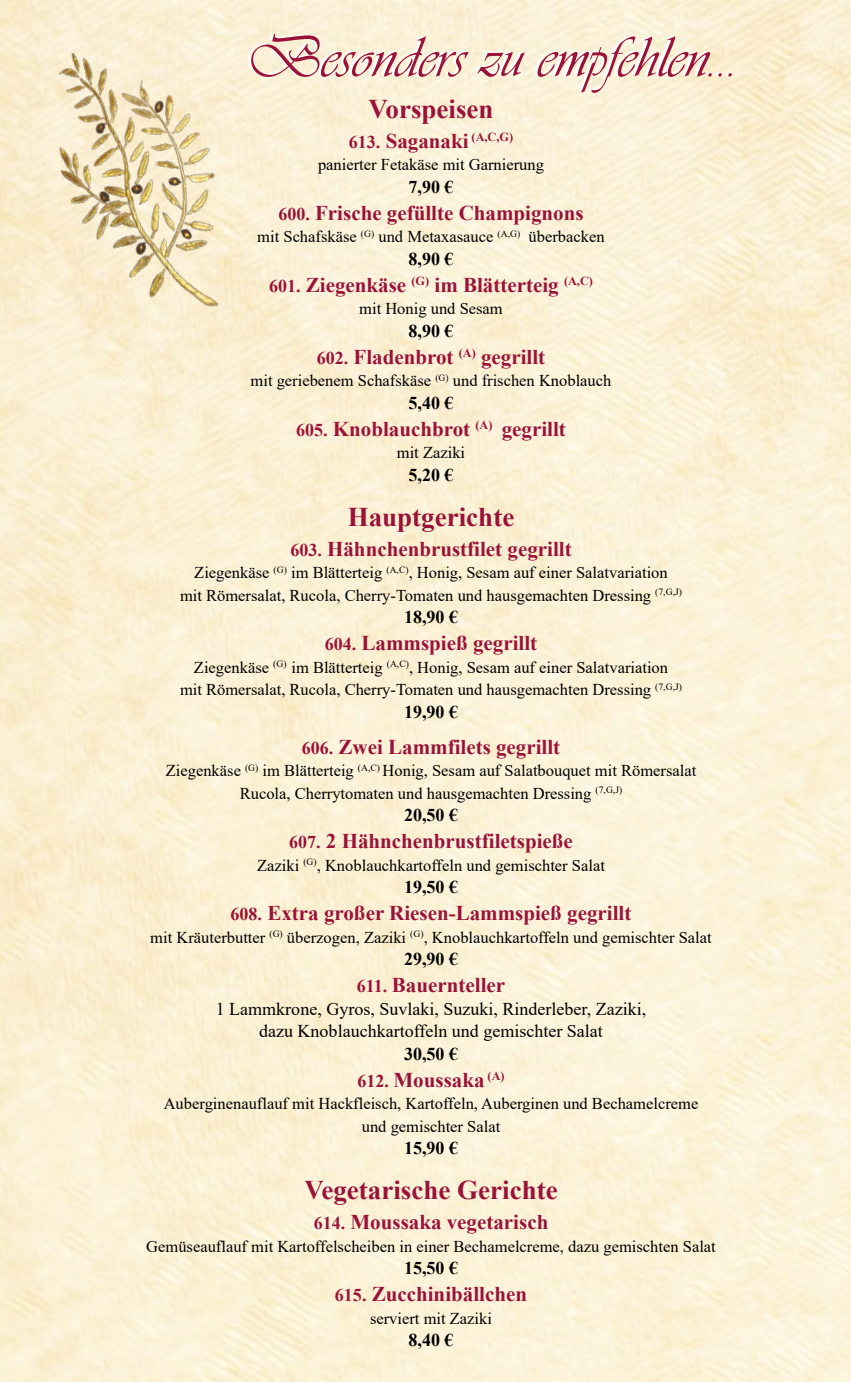
<style>
.page{position:relative;width:851px;height:1382px;background:#fff}
.page>*{position:absolute;margin:0;border:0;box-sizing:border-box;transform-origin:0 0}
.t1{font:60px "Vivaldii";color:#9b1239}
.t2{font:700 27px "Times New Roman";color:#9b1239}
.t3{font:700 21px "Times New Roman";color:#9b1239}
.t4{font:18px/22.5px "Times New Roman";color:#000;text-align:center}
.t5{font:700 18px "Times New Roman";color:#000}
.t6{font:16.5px/22.5px "Times New Roman";color:#000;text-align:center}
.s1{font-size:18px}
</style>
<div class="page">
<img style="left:35px;top:28px;width:210px;height:306px">
<h1 class="t1" style="left:246px;top:22px;width:493px">Besonders zu empfehlen…</h1>
<h2 class="t2" style="left:368px;top:89px;width:127px">Vorspeisen</h2>
<p class="t3" style="left:349px;top:125px;width:166px"><span class="s1">613.</span> Saganaki <sup>(A,C,G)</sup></p>
<p class="t6" style="left:318px;top:153px;width:227px">panierter Fetakäse mit Garnierung</p>
<p class="t5" style="left:408px;top:174px;width:46px">7,90 €</p>
<p class="t3" style="left:278px;top:197px;width:307px"><span class="s1">600.</span> Frische gefüllte Champignons</p>
<p class="t6" style="left:257px;top:225px;width:349px">mit Schafskäse <sup>(G)</sup> und Metaxasauce <sup>(A,G)</sup> überbacken</p>
<p class="t5" style="left:408px;top:246px;width:46px">8,90 €</p>
<p class="t3" style="left:269px;top:269px;width:325px"><span class="s1">601.</span> Ziegenkäse <sup>(G)</sup> im Blätterteig <sup>(A,C)</sup></p>
<p class="t6" style="left:359px;top:297px;width:145px">mit Honig und Sesam</p>
<p class="t5" style="left:408px;top:318px;width:46px">8,90 €</p>
<p class="t3" style="left:317px;top:341px;width:230px"><span class="s1">602.</span> Fladenbrot <sup>(A)</sup> gegrillt</p>
<p class="t6" style="left:250px;top:369px;width:362px">mit geriebenem Schafskäse <sup>(G)</sup> und frischen Knoblauch</p>
<p class="t5" style="left:408px;top:390px;width:46px">5,40 €</p>
<p class="t3" style="left:296px;top:413px;width:271px"><span class="s1">605.</span> Knoblauchbrot <sup>(A)</sup> gegrillt</p>
<p class="t6" style="left:397px;top:441px;width:70px">mit Zaziki</p>
<p class="t5" style="left:408px;top:462px;width:46px">5,20 €</p>
<h2 class="t2" style="left:347px;top:497px;width:168px">Hauptgerichte</h2>
<p class="t3" style="left:290px;top:533px;width:283px"><span class="s1">603.</span> Hähnchenbrustfilet gegrillt</p>
<p class="t6" style="left:180px;top:561px;width:503px">Ziegenkäse <sup>(G)</sup> im Blätterteig <sup>(A,C)</sup>, Honig, Sesam auf einer Salatvariation<br>mit Römersalat, Rucola, Cherry-Tomaten und hausgemachten Dressing <sup>(7,G,J)</sup></p>
<p class="t5" style="left:404px;top:604px;width:55px">18,90 €</p>
<p class="t3" style="left:325px;top:628px;width:214px"><span class="s1">604.</span> Lammspieß gegrillt</p>
<p class="t6" style="left:180px;top:655px;width:503px">Ziegenkäse <sup>(G)</sup> im Blätterteig <sup>(A,C)</sup>, Honig, Sesam auf einer Salatvariation<br>mit Römersalat, Rucola, Cherry-Tomaten und hausgemachten Dressing <sup>(7,G,J)</sup></p>
<p class="t5" style="left:404px;top:699px;width:55px">19,90 €</p>
<p class="t3" style="left:302px;top:731px;width:260px"><span class="s1">606.</span> Zwei Lammfilets gegrillt</p>
<p class="t6" style="left:166px;top:759px;width:532px">Ziegenkäse <sup>(G)</sup> im Blätterteig <sup>(A,C)</sup> Honig, Sesam auf Salatbouquet mit Römersalat<br>Rucola, Cherrytomaten und hausgemachten Dressing <sup>(7,G,J)</sup></p>
<p class="t5" style="left:404px;top:802px;width:55px">20,50 €</p>
<p class="t3" style="left:289px;top:826px;width:285px"><span class="s1">607.</span> 2 Hähnchenbrustfiletspieße</p>
<p class="t6" style="left:257px;top:853px;width:349px">Zaziki <sup>(G)</sup>, Knoblauchkartoffeln und gemischter Salat</p>
<p class="t5" style="left:404px;top:874px;width:55px">19,50 €</p>
<p class="t3" style="left:230px;top:898px;width:402px"><span class="s1">608.</span> Extra großer Riesen-Lammspieß gegrillt</p>
<p class="t6" style="left:150px;top:925px;width:563px">mit Kräuterbutter <sup>(G)</sup> überzogen, Zaziki <sup>(G)</sup>, Knoblauchkartoffeln und gemischter Salat</p>
<p class="t5" style="left:404px;top:946px;width:55px">29,90 €</p>
<p class="t3" style="left:357px;top:970px;width:150px"><span class="s1">611.</span> Bauernteller</p>
<p class="t4" style="left:216px;top:997px;width:432px">1 Lammkrone, Gyros, Suvlaki, Suzuki, Rinderleber, Zaziki, dazu Knoblauchkartoffeln und gemischter Salat</p>
<p class="t5" style="left:404px;top:1041px;width:55px">30,50 €</p>
<p class="t3" style="left:357px;top:1064px;width:149px"><span class="s1">612.</span> Moussaka <sup>(A)</sup></p>
<p class="t6" style="left:164px;top:1092px;width:536px">Auberginenauflauf mit Hackfleisch, Kartoffeln, Auberginen und Bechamelcreme und gemischter Salat</p>
<p class="t5" style="left:404px;top:1135px;width:55px">15,90 €</p>
<h2 class="t2" style="left:304px;top:1171px;width:255px">Vegetarische Gerichte</h2>
<p class="t3" style="left:313px;top:1207px;width:236px"><span class="s1">614.</span> Moussaka vegetarisch</p>
<p class="t6" style="left:146px;top:1234px;width:571px">Gemüseauflauf mit Kartoffelscheiben in einer Bechamelcreme, dazu gemischten Salat</p>
<p class="t5" style="left:404px;top:1255px;width:55px">15,50 €</p>
<p class="t3" style="left:335px;top:1279px;width:193px"><span class="s1">615.</span> Zucchinibällchen</p>
<p class="t6" style="left:370px;top:1306px;width:123px">serviert mit Zaziki</p>
<p class="t5" style="left:408px;top:1327px;width:46px">8,40 €</p>
</div>
